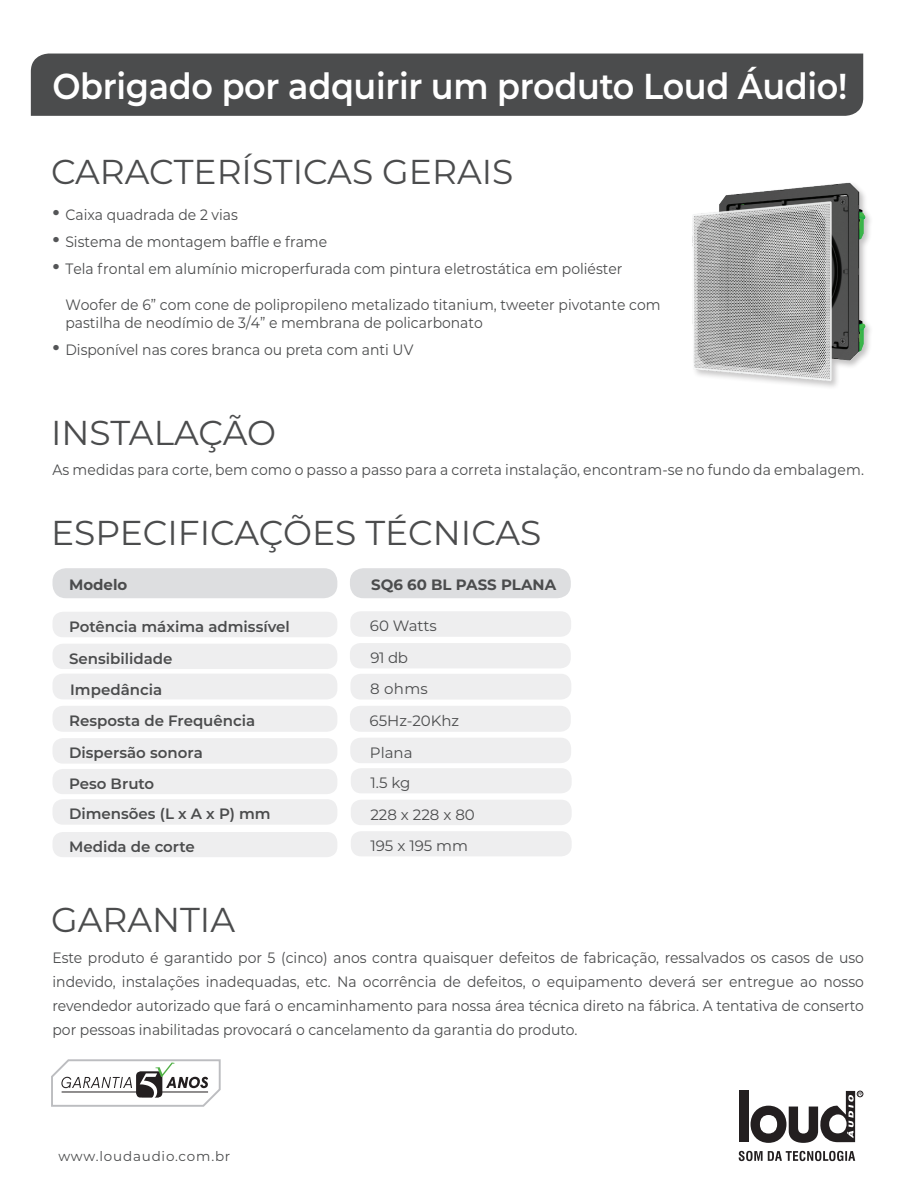
<style>
.page{position:relative;width:918px;height:1191px;background:#fff}
.page>*{position:absolute;margin:0;border:0;box-sizing:border-box;transform-origin:0 0}
.t1{font:600 36px "Montserrat";letter-spacing:-.01em;color:#fff;scale:.93 1}
.t2{font:34.5px "Montserrat";color:#4b4c4d}
.t3{font:15px/24px "Montserrat";color:#4b4c4d;text-align:justify;scale:.93 1}
.t4{font:600 15px "Montserrat";color:#4b4c4d}
.t5{font:15px "Montserrat";color:#4b4c4d}
.t6{font:700 15px "Montserrat";color:#4b4c4d}
.t7{font:13.5px "Montserrat";letter-spacing:.06em;color:#4b4c4d}
.s1{font-family:"Wigrum";font-weight:700;font-size:22.5px;color:#545557}
</style>
<div class="page">
<div style="left:739px;top:1091px;width:9px;height:51px;background:#231f20"></div>
<svg style="left:739px;top:1150px;width:116px;height:11px"></svg>
<div style="left:857px;top:1090px;width:6px;height:7px;border:1px solid #231f20;border-radius:50%"></div>
<svg style="left:751px;top:1091px;width:111px;height:51px"></svg>
<div style="left:350px;top:568px;width:221px;height:30px;background:#dddee0;border-radius:13px"></div>
<div style="left:350px;top:706px;width:221px;height:25px;background:#eeeeef;border-radius:10px"></div>
<div style="left:350px;top:643px;width:221px;height:25px;background:#eeeeef;border-radius:10px"></div>
<div style="left:52px;top:568px;width:285px;height:30px;background:#dddee0;border-radius:13px"></div>
<div style="left:52px;top:706px;width:285px;height:25px;background:#eeeeef;border-radius:10px"></div>
<div style="left:52px;top:643px;width:285px;height:26px;background:#eeeeef;border-radius:10px"></div>
<div style="left:52px;top:612px;width:285px;height:25px;background:#eeeeef;border-radius:10px"></div>
<div style="left:52px;top:673px;width:285px;height:26px;background:#eeeeef;border-radius:10px"></div>
<div style="left:52px;top:799px;width:285px;height:25px;background:#eeeeef;border-radius:10px"></div>
<div style="left:52px;top:769px;width:285px;height:25px;background:#eeeeef;border-radius:11px"></div>
<div style="left:350px;top:611px;width:221px;height:26px;background:#eeeeef;border-radius:10px"></div>
<div style="left:350px;top:674px;width:221px;height:25px;background:#eeeeef;border-radius:10px"></div>
<div style="left:351px;top:799px;width:221px;height:26px;background:#eeeeef;border-radius:10px"></div>
<div style="left:351px;top:768px;width:221px;height:25px;background:#eeeeef;border-radius:11px"></div>
<div style="left:52px;top:738px;width:285px;height:25px;background:#eeeeef;border-radius:10px"></div>
<div style="left:350px;top:737px;width:221px;height:26px;background:#eeeeef;border-radius:10px"></div>
<svg style="left:51px;top:1059px;width:170px;height:48px"></svg>
<div style="left:31px;top:54px;width:832px;height:62px;background:#4b4c4d"></div>
<div style="left:52px;top:832px;width:285px;height:25px;background:#eeeeef;border-radius:11px"></div>
<div style="left:351px;top:831px;width:221px;height:25px;background:#eeeeef;border-radius:11px"></div>
<div style="left:691px;top:181px;width:183px;height:209px;background:#231f20;opacity:.28"></div>
<img style="left:691px;top:181px;width:183px;height:202px">
<h1 class="t1" style="left:52px;top:61px;width:856px">Obrigado por adquirir um produto Loud Áudio!</h1>
<h2 class="t2" style="left:51px;top:148px;width:464px">CARACTERÍSTICAS GERAIS</h2>
<p class="t3" style="left:52px;top:202px;width:201px"><span class="s1">•</span> Caixa quadrada de 2 vias</p>
<p class="t3" style="left:52px;top:229px;width:297px"><span class="s1">•</span> Sistema de montagem baffle e frame</p>
<p class="t3" style="left:52px;top:256px;width:614px"><span class="s1">•</span> Tela frontal em alumínio microperfurada com pintura eletrostática em poliéster</p>
<p class="t3" style="left:65px;top:295px;width:641px;line-height:18px">Woofer de 6” com cone de polipropileno metalizado titanium, tweeter pivotante com pastilha de neodímio de 3/4” e membrana de policarbonato</p>
<p class="t3" style="left:52px;top:337px;width:390px"><span class="s1">•</span> Disponível nas cores branca ou preta com anti UV</p>
<h2 class="t2" style="left:51px;top:409px;width:226px">INSTALAÇÃO</h2>
<p class="t3" style="left:52px;top:457px;width:874px">As medidas para corte, bem como o passo a passo para a correta instalação, encontram-se no fundo da embalagem.</p>
<h2 class="t2" style="left:51px;top:509px;width:492px">ESPECIFICAÇÕES TÉCNICAS</h2>
<p class="t6" style="left:371px;top:574px;width:187px">SQ6 60 BL PASS PLANA</p>
<p class="t6" style="left:69px;top:574px;width:60px">Modelo</p>
<p class="t4" style="left:69px;top:616px;width:222px">Potência máxima admissível</p>
<p class="t5" style="left:370px;top:615px;width:68px">60 Watts</p>
<p class="t4" style="left:69px;top:647px;width:105px">Sensibilidade</p>
<p class="t5" style="left:371px;top:647px;width:39px">91 db</p>
<p class="t4" style="left:70px;top:678px;width:94px">Impedância</p>
<p class="t5" style="left:370px;top:678px;width:59px">8 ohms</p>
<p class="t4" style="left:69px;top:710px;width:188px">Resposta de Frequência</p>
<p class="t5" style="left:370px;top:710px;width:91px">65Hz-20Khz</p>
<p class="t4" style="left:69px;top:742px;width:135px">Dispersão sonora</p>
<p class="t5" style="left:370px;top:742px;width:44px">Plana</p>
<p class="t4" style="left:69px;top:773px;width:87px">Peso Bruto</p>
<p class="t4" style="left:69px;top:803px;width:203px">Dimensões (L x A x P) mm</p>
<p class="t5" style="left:370px;top:772px;width:42px">1.5 kg</p>
<p class="t5" style="left:370px;top:804px;width:106px">228 x 228 x 80</p>
<p class="t4" style="left:69px;top:836px;width:127px">Medida de corte</p>
<p class="t5" style="left:370px;top:835px;width:99px">195 x 195 mm</p>
<h2 class="t2" style="left:51px;top:896px;width:186px">GARANTIA</h2>
<p class="t3" style="left:52px;top:945px;width:874px">Este produto é garantido por 5 (cinco) anos contra quaisquer defeitos de fabricação, ressalvados os casos de uso indevido, instalações inadequadas, etc. Na ocorrência de defeitos, o equipamento deverá ser entregue ao nosso revendedor autorizado que fará o encaminhamento para nossa área técnica direto na fábrica. A tentativa de conserto por pessoas inabilitadas provocará o cancelamento da garantia do produto.</p>
<p class="t7" style="left:58px;top:1146px;width:174px">www.loudaudio.com.br</p>
</div>
